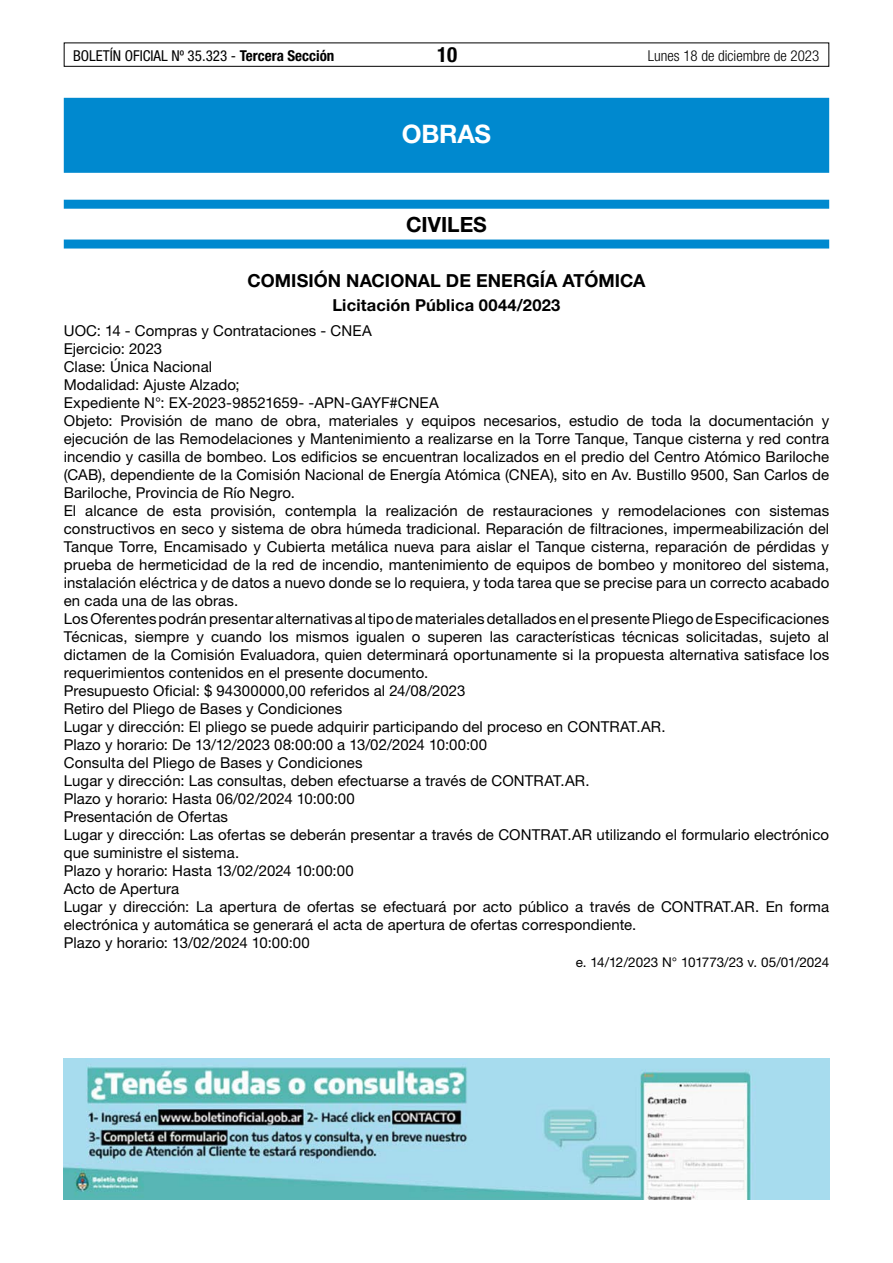
<style>
.page{position:relative;width:893px;height:1263px;background:#fff}
.page>*{position:absolute;margin:0;border:0;box-sizing:border-box;transform-origin:0 0}
.t1{font:700 25.5px "Helvetica Neue LT Std";letter-spacing:-.01em;color:#fff}
.t2{font:700 21px "Helvetica Neue LT Std";color:#000}
.t3{font:700 condensed 21px "Helvetica Neue LT Std";color:#000}
.t4{font:700 18px "Helvetica Neue LT Std";letter-spacing:.005em;color:#000}
.t5{font:700 16.5px "Helvetica Neue LT Std";letter-spacing:.01em;color:#000}
.t6{font:15px/18px "Helvetica Neue LT Std";letter-spacing:.005em;color:#000}
.t7{font:condensed 15px "Helvetica Neue LT Std";color:#000}
.t8{font:300 condensed 15px "Helvetica Neue LT Std";color:#000}
.t9{font:13.5px "Helvetica Neue LT Std";letter-spacing:-.01em;color:#000}
.s1{font-weight:700}
</style>
<div class="page">
<div style="left:64px;top:43px;width:765px;height:24px;border:1px solid #000"></div>
<div style="left:64px;top:98px;width:765px;height:75px;background:#0089cf"></div>
<div style="left:64px;top:200px;width:765px;height:9px;background:#0089cf"></div>
<div style="left:64px;top:240px;width:765px;height:9px;background:#0089cf"></div>
<img style="left:64px;top:1059px;width:765px;height:140px">
<p class="t7" style="left:73px;top:47px;width:263px">BOLETÍN OFICIAL Nº 35.323 - <span class="s1">Tercera Sección</span></p>
<h2 class="t3" style="left:437px;top:42px;width:22px">10</h2>
<p class="t8" style="left:648px;top:47px;width:173px">Lunes 18 de diciembre de 2023</p>
<h1 class="t1" style="left:402px;top:118px;width:91px">OBRAS</h1>
<h2 class="t2" style="left:406px;top:212px;width:82px">CIVILES</h2>
<p class="t4" style="left:247px;top:270px;width:400px">COMISIÓN NACIONAL DE ENERGÍA ATÓMICA</p>
<p class="t5" style="left:332px;top:295px;width:230px">Licitación Pública 0044/2023</p>
<p class="t6" style="left:64px;top:321px;width:767px">UOC: 14 - Compras y Contrataciones - CNEA<br>Ejercicio: 2023<br>Clase: Única Nacional<br>Modalidad: Ajuste Alzado;<br>Expediente N°: EX-2023-98521659- -APN-GAYF#CNEA<br>Objeto: Provisión de mano de obra, materiales y equipos necesarios, estudio de toda la documentación y ejecución de las Remodelaciones y Mantenimiento a realizarse en la Torre Tanque, Tanque cisterna y red contra incendio y casilla de bombeo. Los edificios se encuentran localizados en el predio del Centro Atómico Bariloche (CAB), dependiente de la Comisión Nacional de Energía Atómica (CNEA), sito en Av. Bustillo 9500, San Carlos de Bariloche, Provincia de Río Negro.<br>El alcance de esta provisión, contempla la realización de restauraciones y remodelaciones con sistemas constructivos en seco y sistema de obra húmeda tradicional. Reparación de filtraciones, impermeabilización del Tanque Torre, Encamisado y Cubierta metálica nueva para aislar el Tanque cisterna, reparación de pérdidas y prueba de hermeticidad de la red de incendio, mantenimiento de equipos de bombeo y monitoreo del sistema, instalación eléctrica y de datos a nuevo donde se lo requiera, y toda tarea que se precise para un correcto acabado en cada una de las obras.<br>Los Oferentes podrán presentar alternativas al tipo de materiales detallados en el presente Pliego de Especificaciones Técnicas, siempre y cuando los mismos igualen o superen las características técnicas solicitadas, sujeto al dictamen de la Comisión Evaluadora, quien determinará oportunamente si la propuesta alternativa satisface los requerimientos contenidos en el presente documento.<br>Presupuesto Oficial: $ 94300000,00 referidos al 24/08/2023<br>Retiro del Pliego de Bases y Condiciones<br>Lugar y dirección: El pliego se puede adquirir participando del proceso en CONTRAT.AR.<br>Plazo y horario: De 13/12/2023 08:00:00 a 13/02/2024 10:00:00<br>Consulta del Pliego de Bases y Condiciones<br>Lugar y dirección: Las consultas, deben efectuarse a través de CONTRAT.AR.<br>Plazo y horario: Hasta 06/02/2024 10:00:00<br>Presentación de Ofertas<br>Lugar y dirección: Las ofertas se deberán presentar a través de CONTRAT.AR utilizando el formulario electrónico que suministre el sistema.<br>Plazo y horario: Hasta 13/02/2024 10:00:00<br>Acto de Apertura<br>Lugar y dirección: La apertura de ofertas se efectuará por acto público a través de CONTRAT.AR. En forma electrónica y automática se generará el acta de apertura de ofertas correspondiente.<br>Plazo y horario: 13/02/2024 10:00:00</p>
<p class="t9" style="left:576px;top:954px;width:255px">e. 14/12/2023 N° 101773/23 v. 05/01/2024</p>
</div>
